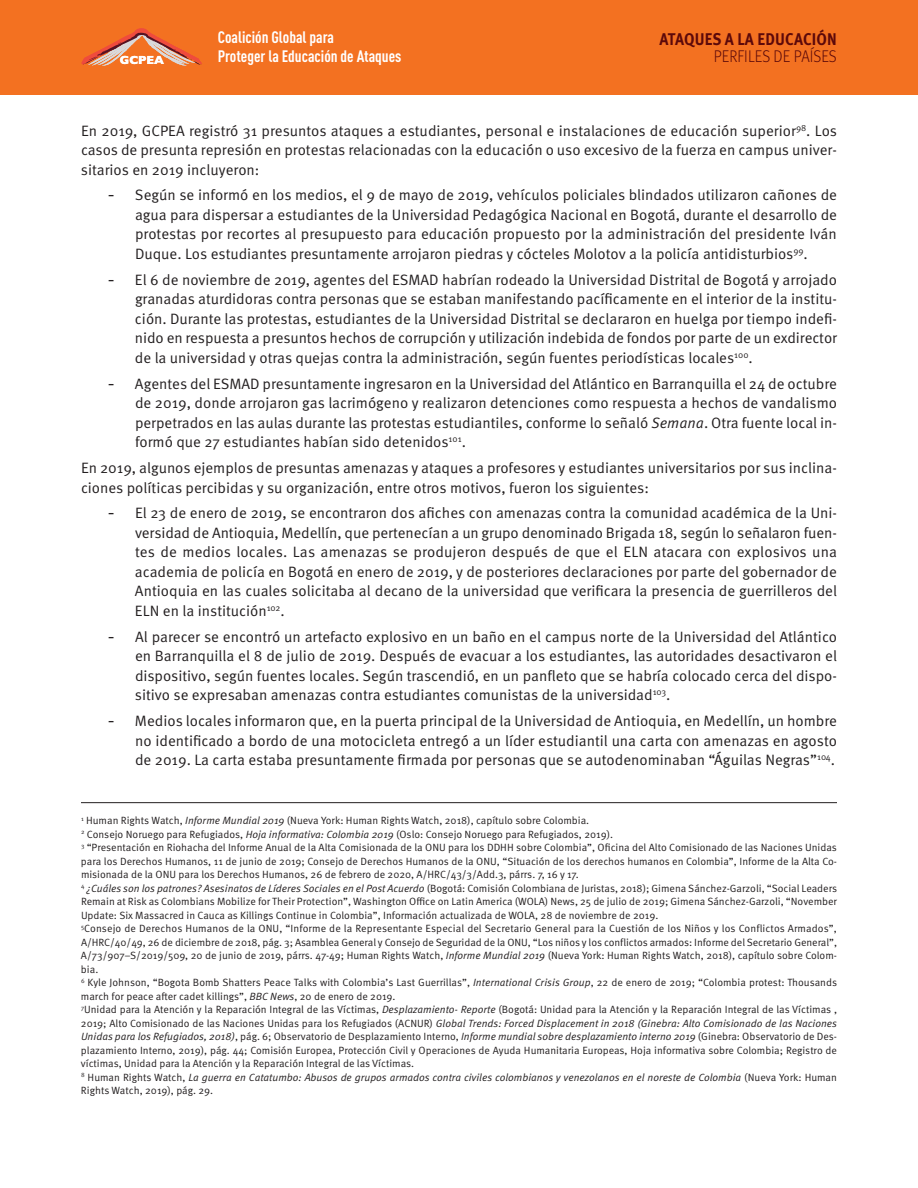
<style>
.page{position:relative;width:918px;height:1188px;background:#fff}
.page>*{position:absolute;margin:0;border:0;box-sizing:border-box;transform-origin:0 0}
.t1{font:700 16.95px "Meta Pro";letter-spacing:.01em;color:#5c090a;scale:.9 1}
.t2{font:300 16.95px "Meta Pro";letter-spacing:.01em;color:#5c090a;scale:.9 1}
.t3{font:700 16.35px/19.4px "DIN Cond";color:#fff}
.t4{font:15px/19.5px "Meta Pro Norm";color:#231f20;text-align:justify}
.t5{font:700 11.85px "Gill Sans";color:#fff}
.t6{font:10.5px/13.5px "Meta Pro Norm";color:#231f20}
.t7{font:10.5px/13.5px "Meta Pro Norm Ita";color:#231f20}
.s1{font-family:"Georgia";font-size:16.5px}
.s2{font-family:"Meta Pro Norm Ita"}
.s3{font-family:"Meta Pro Norm"}
</style>
<div class="page">
<div style="left:0;top:0;width:918px;height:95px;background:#f37121"></div>
<hr style="left:81px;top:802px;width:756px;height:1px;background:#231f20">
<svg style="left:81px;top:28px;width:121px;height:38px"></svg>
<p class="t5" style="left:120px;top:56px;width:46px">GCPEA</p>
<p class="t3" style="left:218px;top:29px;width:185px">Coalición Global para<br>Proteger la Educación de Ataques</p>
<p class="t1" style="left:659px;top:29px;width:199px">ATAQUES A LA EDUCACIÓN</p>
<p class="t2" style="left:714px;top:47px;width:138px">PERFILES DE PAÍSES</p>
<p class="t4" style="left:81px;top:122px;width:758px">En 2019, GCPEA registró 31 presuntos ataques a estudiantes, personal e instalaciones de educación superior<sup>98</sup>. Los casos de presunta represión en protestas relacionadas con la educación o uso excesivo de la fuerza en campus univer&shy;sitarios en 2019 incluyeron:</p>
<p class="t4" style="left:135px;top:187px;width:704px;text-indent:-27px"><span class="s1">-</span> Según se informó en los medios, el 9 de mayo de 2019, vehículos policiales blindados utilizaron cañones de agua para dispersar a estudiantes de la Universidad Pedagógica Nacional en Bogotá, durante el desarrollo de protestas por recortes al presupuesto para educación propuesto por la administración del presidente Iván Duque. Los estudiantes presuntamente arrojaron piedras y cócteles Molotov a la policía antidisturbios<sup>99</sup>.</p>
<p class="t4" style="left:135px;top:271px;width:704px;text-indent:-27px"><span class="s1">-</span> El 6 de noviembre de 2019, agentes del ESMAD habrían rodeado la Universidad Distrital de Bogotá y arrojado granadas aturdidoras contra personas que se estaban manifestando pacíficamente en el interior de la institu&shy;ción. Durante las protestas, estudiantes de la Universidad Distrital se declararon en huelga por tiempo indefi&shy;nido en respuesta a presuntos hechos de corrupción y utilización indebida de fondos por parte de un exdirector de la universidad y otras quejas contra la administración, según fuentes periodísticas locales<sup>100</sup>.</p>
<p class="t4" style="left:135px;top:375px;width:704px;text-indent:-27px"><span class="s1">-</span> Agentes del ESMAD presuntamente ingresaron en la Universidad del Atlántico en Barranquilla el 24 de octubre de 2019, donde arrojaron gas lacrimógeno y realizaron detenciones como respuesta a hechos de vandalismo perpetrados en las aulas durante las protestas estudiantiles, conforme lo señaló <span class="s2">Semana</span>. Otra fuente local in&shy;formó que 27 estudiantes habían sido detenidos<sup>101</sup>.</p>
<p class="t4" style="left:81px;top:459px;width:757px">En 2019, algunos ejemplos de presuntas amenazas y ataques a profesores y estudiantes universitarios por sus inclina&shy;ciones políticas percibidas y su organización, entre otros motivos, fueron los siguientes:</p>
<p class="t4" style="left:135px;top:505px;width:704px;text-indent:-27px"><span class="s1">-</span> El 23 de enero de 2019, se encontraron dos afiches con amenazas contra la comunidad académica de la Uni&shy;versidad de Antioquia, Medellín, que pertenecían a un grupo denominado Brigada 18, según lo señalaron fuen&shy;tes de medios locales. Las amenazas se produjeron después de que el ELN atacara con explosivos una academia de policía en Bogotá en enero de 2019, y de posteriores declaraciones por parte del gobernador de Antioquia en las cuales solicitaba al decano de la universidad que verificara la presencia de guerrilleros del ELN en la institución<sup>102</sup>.</p>
<p class="t4" style="left:135px;top:628px;width:704px;text-indent:-27px"><span class="s1">-</span> Al parecer se encontró un artefacto explosivo en un baño en el campus norte de la Universidad del Atlántico en Barranquilla el 8 de julio de 2019. Después de evacuar a los estudiantes, las autoridades desactivaron el dispositivo, según fuentes locales. Según trascendió, en un panfleto que se habría colocado cerca del dispo&shy;sitivo se expresaban amenazas contra estudiantes comunistas de la universidad<sup>103</sup>.</p>
<p class="t4" style="left:135px;top:712px;width:704px;text-indent:-27px"><span class="s1">-</span> Medios locales informaron que, en la puerta principal de la Universidad de Antioquia, en Medellín, un hombre no identificado a bordo de una motocicleta entregó a un líder estudiantil una carta con amenazas en agosto de 2019. La carta estaba presuntamente firmada por personas que se autodenominaban “Águilas Negras”<sup>104</sup>.</p>
<p class="t6" style="left:81px;top:815px;width:758px"><sup>1</sup> Human Rights Watch, <span class="s2">Informe Mundial 2019</span> (Nueva York: Human Rights Watch, 2018), capítulo sobre Colombia.<br><sup>2</sup> Consejo Noruego para Refugiados, <span class="s2">Hoja informativa: Colombia 2019</span> (Oslo: Consejo Noruego para Refugiados, 2019).<br><sup>3</sup> “Presentación en Riohacha del Informe Anual de la Alta Comisionada de la ONU para los DDHH sobre Colombia”, Oficina del Alto Comisionado de las Naciones Unidas para los Derechos Humanos, 11 de junio de 2019; Consejo de Derechos Humanos de la ONU, “Situación de los derechos humanos en Colombia”, Informe de la Alta Co&shy;misionada de la ONU para los Derechos Humanos, 26 de febrero de 2020, A/HRC/43/3/Add.3, párrs. 7, 16 y 17.<br><sup>4</sup> <span class="s2">¿Cuáles son los patrones? Asesinatos de Líderes Sociales en el Post Acuerdo</span> (Bogotá: Comisión Colombiana de Juristas, 2018); Gimena Sánchez-Garzoli, “Social Leaders Remain at Risk as Colombians Mobilize for Their Protection”, Washington Office on Latin America (WOLA) News, 25 de julio de 2019; Gimena Sánchez-Garzoli, “November Update: Six Massacred in Cauca as Killings Continue in Colombia”, Información actualizada de WOLA, 28 de noviembre de 2019.<br><sup>5</sup>Consejo de Derechos Humanos de la ONU, “Informe de la Representante Especial del Secretario General para la Cuestión de los Niños y los Conflictos Armados”, A/HRC/40/49, 26 de diciembre de 2018, pág. 3; Asamblea General y Consejo de Seguridad de la ONU, “Los niños y los conflictos armados: Informe del Secretario General”, A/73/907–S/2019/509, 20 de junio de 2019, párrs. 47-49; Human Rights Watch, <span class="s2">Informe Mundial 2019</span> (Nueva York: Human Rights Watch, 2018), capítulo sobre Colom&shy;bia.<br><sup>6</sup> Kyle Johnson, “Bogota Bomb Shatters Peace Talks with Colombia’s Last Guerrillas”, <span class="s2">International Crisis Group</span>, 22 de enero de 2019; “Colombia protest: Thousands march for peace after cadet killings”, <span class="s2">BBC News</span>, 20 de enero de 2019.<br><sup>7</sup>Unidad para la Atención y la Reparación Integral de las Víctimas, <span class="s2">Desplazamiento- Reporte</span> (Bogotá: Unidad para la Atención y la Reparación Integral de las Víctimas ,</p>
<p class="t7" style="left:81px;top:1017px;width:758px"><span class="s3">2019; Alto Comisionado de las Naciones Unidas para los Refugiados (ACNUR)</span> Global Trends: Forced Displacement in 2018 (Ginebra: Alto Comisionado de las Naciones<br>Unidas para los Refugiados, 2018)<span class="s3">, pág. 6; Observatorio de Desplazamiento Interno,</span> Informe mundial sobre desplazamiento interno 2019 <span class="s3">(Ginebra: Observatorio de Des-</span></p>
<p class="t6" style="left:81px;top:1044px;width:758px">plazamiento Interno, 2019), pág. 44; Comisión Europea, Protección Civil y Operaciones de Ayuda Humanitaria Europeas, Hoja informativa sobre Colombia; Registro de víctimas, Unidad para la Atención y la Reparación Integral de las Víctimas.</p>
<p class="t7" style="left:81px;top:1071px;width:757px"><sup>8</sup> <span class="s3">Human Rights Watch,</span> La guerra en Catatumbo: Abusos de grupos armados contra civiles colombianos y venezolanos en el noreste de Colombia <span class="s3">(Nueva York: Human</span></p>
<p class="t6" style="left:81px;top:1085px;width:134px">Rights Watch, 2019), pág. 29.</p>
</div>
